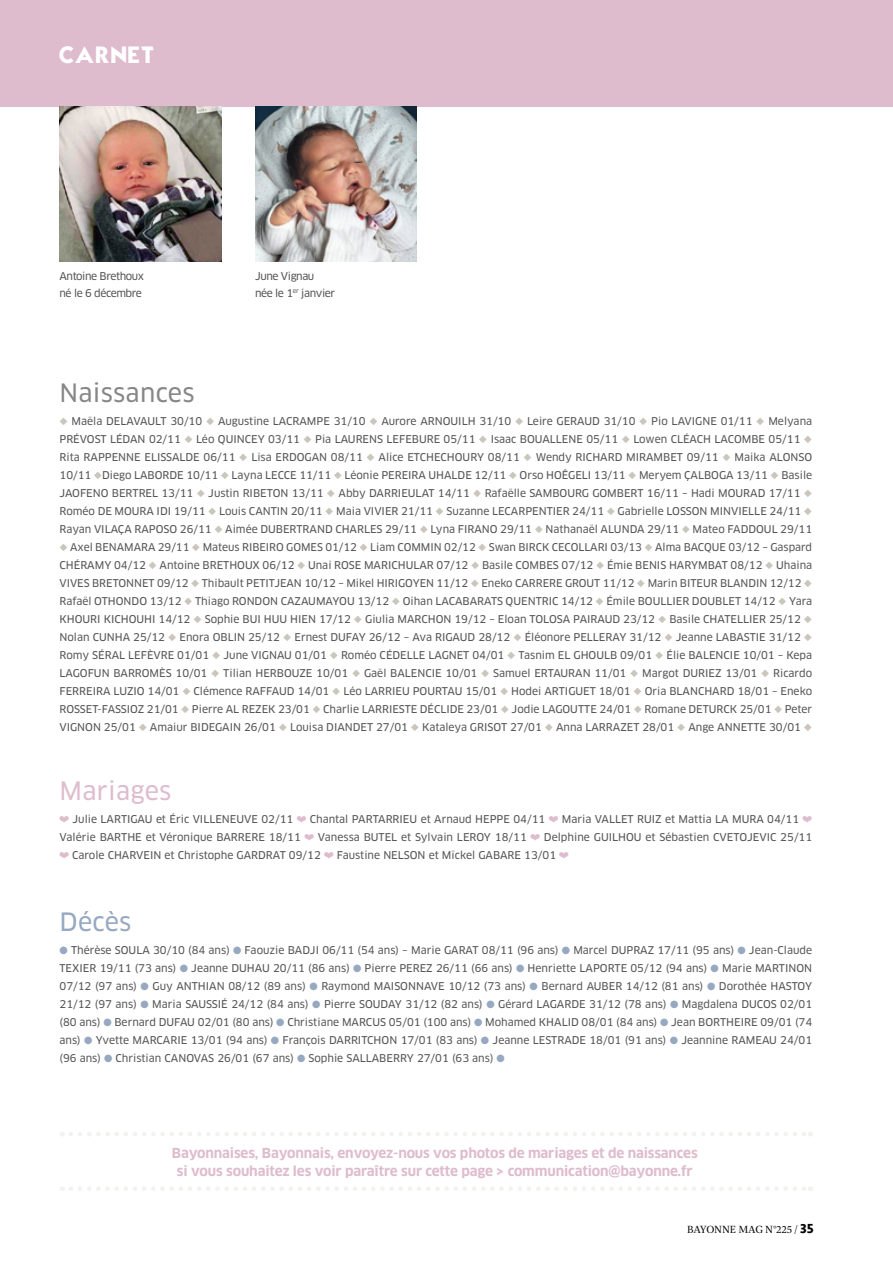
<style>
.page{position:relative;width:893px;height:1263px;background:#fff}
.page>*{position:absolute;margin:0;border:0;box-sizing:border-box;transform-origin:0 0}
.t1{font:24.75px "Clan OT News";letter-spacing:.01em;color:#878786}
.t2{font:24.75px "Clan OT News";letter-spacing:.01em;color:#debccd}
.t3{font:24.75px "Clan OT News";letter-spacing:.01em;color:#97a8c1}
.t4{font:24px "Typo Graphica";letter-spacing:.08em;color:#fff}
.t5{font:700 13.5px "Clan OT";letter-spacing:-.01em;color:#debccd}
.t6{font:10.5px/18px "Clan OT News";color:#565656;text-align:justify}
.t7{font:10.5px/16.5px "Clan OT News";letter-spacing:-.04em;color:#565656}
.t8{font:10.5px "Dashiell Bright";letter-spacing:-.015em;color:#000}
.s1{color:#cbc6bc}
.s2{color:#debccd}
.s3{color:#97a8c1}
.s4{font-family:"Seravek";font-weight:700;font-size:13.5px}
</style>
<div class="page">
<div style="left:0;top:0;width:893px;height:106px;background:#debccd"></div>
<svg style="left:71px;top:1132px;width:740px;height:4px"></svg>
<svg style="left:71px;top:1187px;width:740px;height:4px"></svg>
<img style="left:60px;top:106px;width:161px;height:155px">
<img style="left:255px;top:106px;width:162px;height:155px">
<p class="t4" style="left:60px;top:39px;width:96px">CARNET</p>
<p class="t7" style="left:60px;top:268px;width:86px">Antoine Brethoux né le 6 décembre</p>
<p class="t7" style="left:255px;top:268px;width:82px">June Vignau<br>née le 1<sup>er</sup> janvier</p>
<p class="t1" style="left:60px;top:378px;width:137px">Naissances</p>
<p class="t6" style="left:60px;top:412px;width:754px"><span class="s1">◆</span> Maëla DELAVAULT 30/10 <span class="s1">◆</span> Augustine LACRAMPE 31/10 <span class="s1">◆</span> Aurore ARNOUILH 31/10 <span class="s1">◆</span> Leire GERAUD 31/10 <span class="s1">◆</span> Pio LAVIGNE 01/11 <span class="s1">◆</span> Melyana PRÉVOST LÉDAN 02/11 <span class="s1">◆</span> Léo QUINCEY 03/11 <span class="s1">◆</span> Pia LAURENS LEFEBURE 05/11 <span class="s1">◆</span> Isaac BOUALLENE 05/11 <span class="s1">◆</span> Lowen CLÉACH LACOMBE 05/11 <span class="s1">◆ </span>Rita RAPPENNE ELISSALDE 06/11 <span class="s1">◆</span> Lisa ERDOGAN 08/11 <span class="s1">◆</span> Alice ETCHECHOURY 08/11 <span class="s1">◆</span> Wendy RICHARD MIRAMBET 09/11 <span class="s1">◆</span> Maika ALONSO 10/11 <span class="s1">◆</span>Diego LABORDE 10/11 <span class="s1">◆</span> Layna LECCE 11/11 <span class="s1">◆</span> Léonie PEREIRA UHALDE 12/11 <span class="s1">◆</span> Orso HOÊGELI 13/11 <span class="s1">◆</span> Meryem ÇALBOGA 13/11 <span class="s1">◆</span> Basile JAOFENO BERTREL 13/11 <span class="s1">◆</span> Justin RIBETON 13/11 <span class="s1">◆</span> Abby DARRIEULAT 14/11 <span class="s1">◆</span> Rafaëlle SAMBOURG GOMBERT 16/11 – Hadi MOURAD 17/11 <span class="s1">◆ </span>Roméo DE MOURA IDI 19/11 <span class="s1">◆</span> Louis CANTIN 20/11 <span class="s1">◆</span> Maia VIVIER 21/11 <span class="s1">◆</span> Suzanne LECARPENTIER 24/11 <span class="s1">◆</span> Gabrielle LOSSON MINVIELLE 24/11 <span class="s1">◆ </span>Rayan VILAÇA RAPOSO 26/11 <span class="s1">◆</span> Aimée DUBERTRAND CHARLES 29/11 <span class="s1">◆</span> Lyna FIRANO 29/11 <span class="s1">◆</span> Nathanaël ALUNDA 29/11 <span class="s1">◆</span> Mateo FADDOUL 29/11</p>
<p class="t6" style="left:60px;top:538px;width:754px"><span class="s1">◆</span> Axel BENAMARA 29/11 <span class="s1">◆</span> Mateus RIBEIRO GOMES 01/12 <span class="s1">◆</span> Liam COMMIN 02/12 <span class="s1">◆</span> Swan BIRCK CECOLLARI 03/13 <span class="s1">◆</span> Alma BACQUE 03/12 – Gaspard CHÉRAMY 04/12 <span class="s1">◆</span> Antoine BRETHOUX 06/12 <span class="s1">◆</span> Unai ROSE MARICHULAR 07/12 <span class="s1">◆</span> Basile COMBES 07/12 <span class="s1">◆</span> Émie BENIS HARYMBAT 08/12 <span class="s1">◆</span> Uhaina VIVES BRETONNET 09/12 <span class="s1">◆</span> Thibault PETITJEAN 10/12 – Mikel HIRIGOYEN 11/12 <span class="s1">◆</span> Eneko CARRERE GROUT 11/12 <span class="s1">◆</span> Marin BITEUR BLANDIN 12/12 <span class="s1">◆ </span>Rafaël OTHONDO 13/12 <span class="s1">◆</span> Thiago RONDON CAZAUMAYOU 13/12 <span class="s1">◆</span> Oihan LACABARATS QUENTRIC 14/12 <span class="s1">◆</span> Émile BOULLIER DOUBLET 14/12 <span class="s1">◆</span> Yara KHOURI KICHOUHI 14/12 <span class="s1">◆</span> Sophie BUI HUU HIEN 17/12 <span class="s1">◆</span> Giulia MARCHON 19/12 – Eloan TOLOSA PAIRAUD 23/12 <span class="s1">◆</span> Basile CHATELLIER 25/12 <span class="s1">◆ </span>Nolan CUNHA 25/12 <span class="s1">◆</span> Enora OBLIN 25/12 <span class="s1">◆</span> Ernest DUFAY 26/12 – Ava RIGAUD 28/12 <span class="s1">◆</span> Éléonore PELLERAY 31/12 <span class="s1">◆</span> Jeanne LABASTIE 31/12 <span class="s1">◆ </span>Romy SÉRAL LEFÈVRE 01/01 <span class="s1">◆</span> June VIGNAU 01/01 <span class="s1">◆</span> Roméo CÉDELLE LAGNET 04/01 <span class="s1">◆</span> Tasnim EL GHOULB 09/01 <span class="s1">◆</span> Élie BALENCIE 10/01 – Kepa LAGOFUN BARROMÈS 10/01 <span class="s1">◆</span> Tilian HERBOUZE 10/01 <span class="s1">◆</span> Gaël BALENCIE 10/01 <span class="s1">◆</span> Samuel ERTAURAN 11/01 <span class="s1">◆</span> Margot DURIEZ 13/01 <span class="s1">◆</span> Ricardo FERREIRA LUZIO 14/01 <span class="s1">◆</span> Clémence RAFFAUD 14/01 <span class="s1">◆</span> Léo LARRIEU POURTAU 15/01 <span class="s1">◆</span> Hodei ARTIGUET 18/01 <span class="s1">◆</span> Oria BLANCHARD 18/01 – Eneko ROSSET-FASSIOZ 21/01 <span class="s1">◆</span> Pierre AL REZEK 23/01 <span class="s1">◆</span> Charlie LARRIESTE DÉCLIDE 23/01 <span class="s1">◆</span> Jodie LAGOUTTE 24/01 <span class="s1">◆</span> Romane DETURCK 25/01 <span class="s1">◆</span> Peter VIGNON 25/01 <span class="s1">◆</span> Amaiur BIDEGAIN 26/01 <span class="s1">◆</span> Louisa DIANDET 27/01 <span class="s1">◆</span> Kataleya GRISOT 27/01 <span class="s1">◆</span> Anna LARRAZET 28/01 <span class="s1">◆</span> Ange ANNETTE 30/01 <span class="s1">◆</span></p>
<p class="t2" style="left:60px;top:777px;width:113px">Mariages</p>
<p class="t6" style="left:60px;top:810px;width:754px"><span class="s2">❤</span> Julie LARTIGAU et Éric VILLENEUVE 02/11 <span class="s2">❤</span> Chantal PARTARRIEU et Arnaud HEPPE 04/11 <span class="s2">❤</span> Maria VALLET RUIZ et Mattia LA MURA 04/11 <span class="s2">❤ </span>Valérie BARTHE et Véronique BARRERE 18/11 <span class="s2">❤</span> Vanessa BUTEL et Sylvain LEROY 18/11 <span class="s2">❤</span> Delphine GUILHOU et Sébastien CVETOJEVIC 25/11 <span class="s2">❤</span> Carole CHARVEIN et Christophe GARDRAT 09/12 <span class="s2">❤</span> Faustine NELSON et Mïckel GABARE 13/01 <span class="s2">❤</span></p>
<p class="t3" style="left:60px;top:907px;width:73px">Décès</p>
<p class="t6" style="left:60px;top:941px;width:754px"><span class="s3">●</span> Thérèse SOULA 30/10 (84 ans) <span class="s3">●</span> Faouzie BADJI 06/11 (54 ans) – Marie GARAT 08/11 (96 ans) <span class="s3">●</span> Marcel DUPRAZ 17/11 (95 ans) <span class="s3">●</span> Jean-Claude TEXIER 19/11 (73 ans) <span class="s3">●</span> Jeanne DUHAU 20/11 (86 ans) <span class="s3">●</span> Pierre PEREZ 26/11 (66 ans) <span class="s3">●</span> Henriette LAPORTE 05/12 (94 ans) <span class="s3">●</span> Marie MARTINON 07/12 (97 ans) <span class="s3">●</span> Guy ANTHIAN 08/12 (89 ans) <span class="s3">●</span> Raymond MAISONNAVE 10/12 (73 ans) <span class="s3">●</span> Bernard AUBER 14/12 (81 ans) <span class="s3">●</span> Dorothée HASTOY 21/12 (97 ans) <span class="s3">●</span> Maria SAUSSIÉ 24/12 (84 ans) <span class="s3">●</span> Pierre SOUDAY 31/12 (82 ans) <span class="s3">●</span> Gérard LAGARDE 31/12 (78 ans) <span class="s3">●</span> Magdalena DUCOS 02/01 (80 ans) <span class="s3">●</span> Bernard DUFAU 02/01 (80 ans) <span class="s3">●</span> Christiane MARCUS 05/01 (100 ans) <span class="s3">●</span> Mohamed KHALID 08/01 (84 ans) <span class="s3">●</span> Jean BORTHEIRE 09/01 (74 ans) <span class="s3">●</span> Yvette MARCARIE 13/01 (94 ans) <span class="s3">●</span> François DARRITCHON 17/01 (83 ans) <span class="s3">●</span> Jeanne LESTRADE 18/01 (91 ans) <span class="s3">●</span> Jeannine RAMEAU 24/01 (96 ans) <span class="s3">●</span> Christian CANOVAS 26/01 (67 ans) <span class="s3">●</span> Sophie SALLABERRY 27/01 (63 ans) <span class="s3">●</span></p>
<p class="t5" style="left:172px;top:1145px;width:527px">Bayonnaises, Bayonnais, envoyez-nous vos photos de mariages et de naissances</p>
<p class="t5" style="left:177px;top:1163px;width:517px">si vous souhaitez les voir paraître sur cette page &gt; communication@bayonne.fr</p>
<p class="t8" style="left:687px;top:1223px;width:128px">BAYONNE MAG N°225 / <span class="s4">35</span></p>
</div>
